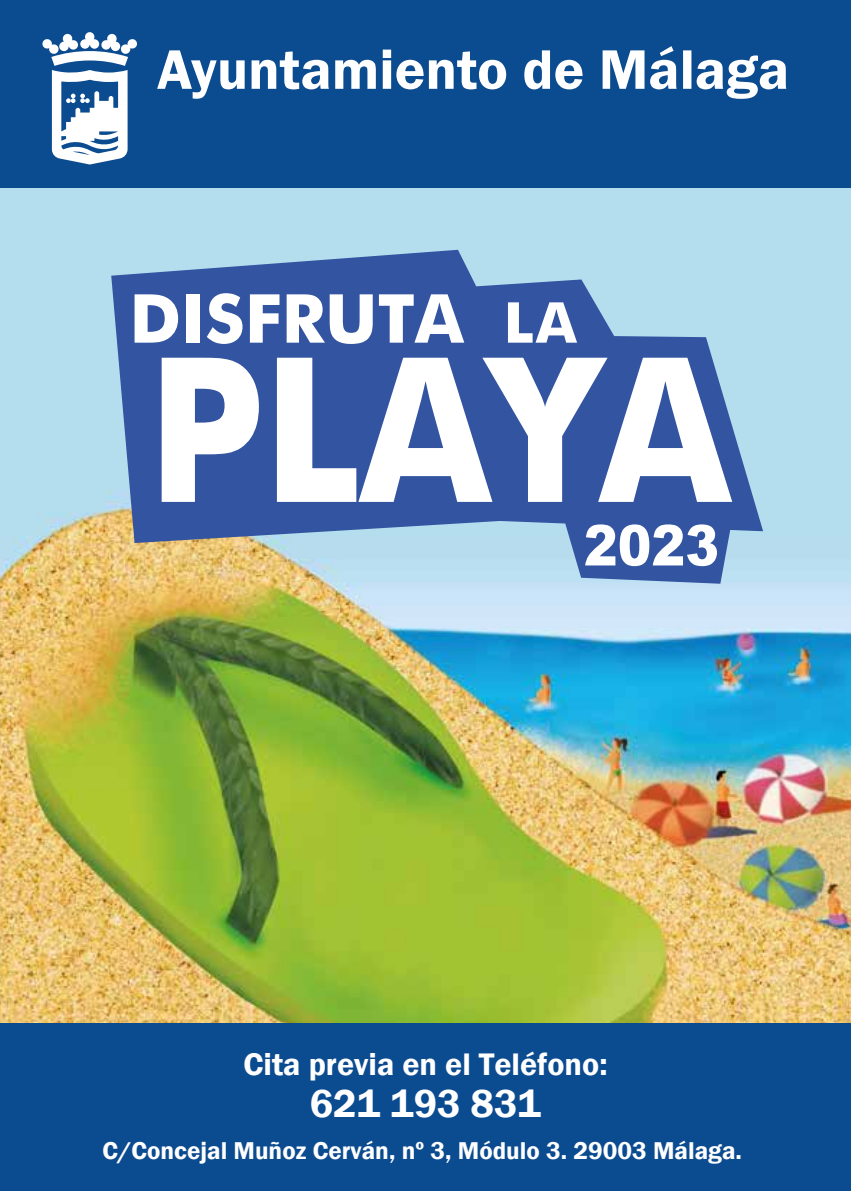
<style>
.page{position:relative;width:851px;height:1191px;background:#fff}
.page>*{position:absolute;margin:0;border:0;box-sizing:border-box;transform-origin:0 0}
.t1{font:900 56.4px "Arial";color:#fff;scale:.9 1}
.t2{font:600 40px "Franklin Gothic";color:#fff}
.t3{font:600 32px "Franklin Gothic";color:#fff}
.t4{font:600 25px "Franklin Gothic";color:#fff}
</style>
<div class="page">
<img style="left:0;top:188px;width:850px;height:835px">
<div style="left:0;top:1023px;width:850px;height:168px;background:#0b4b90"></div>
<div style="left:0;top:0;width:850px;height:188px;background:#0b4b90"></div>
<svg style="left:42px;top:32px;width:95px;height:132px"></svg>
<svg style="left:157px;top:46px;width:629px;height:53px"></svg>
<svg style="left:111px;top:250px;width:652px;height:293px;background:#698cbf"></svg>
<svg style="left:134px;top:294px;width:44px;height:49px"></svg>
<div style="left:187px;top:294px;width:13px;height:49px;background:#fff"></div>
<svg style="left:207px;top:293px;width:35px;height:51px"></svg>
<svg style="left:250px;top:294px;width:29px;height:49px"></svg>
<svg style="left:286px;top:294px;width:86px;height:50px"></svg>
<svg style="left:379px;top:294px;width:85px;height:49px"></svg>
<svg style="left:508px;top:302px;width:69px;height:41px"></svg>
<svg style="left:162px;top:358px;width:97px;height:144px"></svg>
<svg style="left:277px;top:358px;width:455px;height:144px"></svg>
<svg style="left:563px;top:513px;width:170px;height:71px;background:#4465ab"></svg>
<h1 class="t1" style="left:583px;top:514px;width:152px">2023</h1>
<p class="t3" style="left:243px;top:1044px;width:365px">Cita previa en el Teléfono:</p>
<h2 class="t2" style="left:310px;top:1078px;width:232px">621 193 831</h2>
<p class="t4" style="left:102px;top:1134px;width:641px">C/Concejal Muñoz Cerván, nº 3, Módulo 3. 29003 Málaga.</p>
</div>
